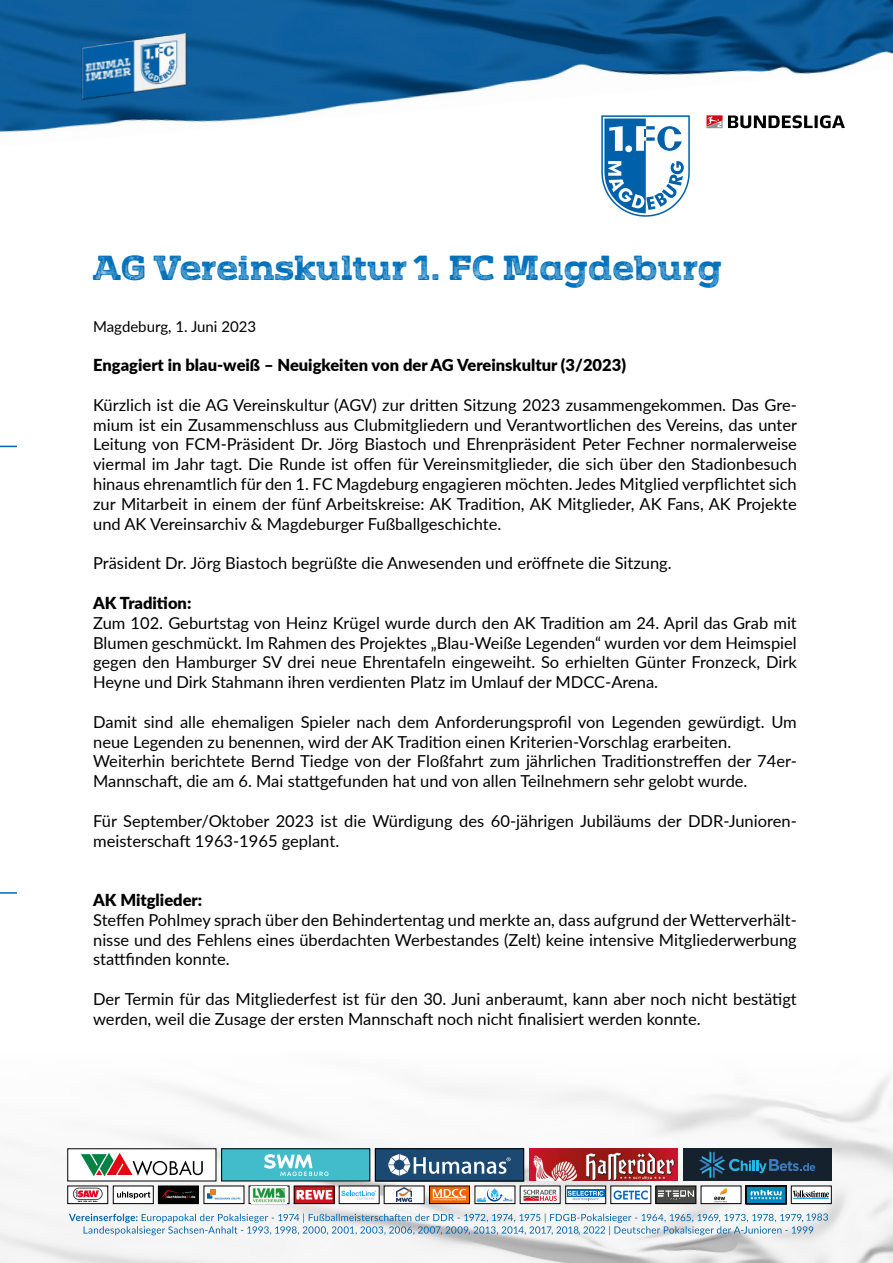
<style>
.page{position:relative;width:893px;height:1263px;background:#fff}
.page>*{position:absolute;margin:0;border:0;box-sizing:border-box;transform-origin:0 0}
.t1{font:31.5px "Vezus Serif Texture One";letter-spacing:-.03em;color:#0071bb}
.t2{font:16.5px/19.8px "Lato";color:#000;text-align:justify}
.t3{font:900 16.5px "Lato";color:#000}
.t4{font:15px "Lato";color:#000}
</style>
<div class="page">
<img style="left:0;top:0;width:893px;height:133px">
<img style="left:0;top:1075px;width:893px;height:188px">
<svg style="left:69px;top:1213px;width:759px;height:22px"></svg>
<div style="left:222px;top:1149px;width:148px;height:32px;background:#42bbcb"></div>
<div style="left:221px;top:1148px;width:149px;height:33px;border:1px solid #000"></div>
<div style="left:68px;top:1149px;width:148px;height:32px;background:#fff"></div>
<svg style="left:529px;top:1149px;width:148px;height:2px"></svg>
<div style="left:375px;top:1149px;width:149px;height:32px;background:#1c4972"></div>
<div style="left:375px;top:1148px;width:149px;height:33px;border:1px solid #000"></div>
<div style="left:429px;top:1186px;width:40px;height:17px;background:#ec6608"></div>
<div style="left:429px;top:1186px;width:41px;height:18px;border:1px solid #000"></div>
<svg style="left:433px;top:1189px;width:33px;height:12px"></svg>
<svg style="left:264px;top:1154px;width:65px;height:22px"></svg>
<svg style="left:388px;top:1154px;width:122px;height:22px"></svg>
<svg style="left:81px;top:1153px;width:122px;height:23px"></svg>
<div style="left:68px;top:1186px;width:40px;height:17px;background:#fff"></div>
<div style="left:68px;top:1186px;width:40px;height:18px;border:1px solid #000"></div>
<svg style="left:73px;top:1188px;width:30px;height:12px"></svg>
<svg style="left:74px;top:1188px;width:28px;height:11px"></svg>
<svg style="left:91px;top:1189px;width:10px;height:10px"></svg>
<div style="left:79px;top:1189px;width:17px;height:10px;background:#fff"></div>
<svg style="left:75px;top:1190px;width:24px;height:12px"></svg>
<div style="left:249px;top:1186px;width:40px;height:17px;background:#fff"></div>
<img style="left:252px;top:1187px;width:34px;height:16px">
<div style="left:384px;top:1186px;width:40px;height:17px;background:#fff"></div>
<div style="left:384px;top:1186px;width:40px;height:18px;border:1px solid #000"></div>
<img style="left:396px;top:1188px;width:16px;height:14px">
<div style="left:158px;top:1186px;width:40px;height:17px;background:#010202"></div>
<div style="left:158px;top:1186px;width:41px;height:18px;border:1px solid #000"></div>
<img style="left:161px;top:1190px;width:26px;height:8px">
<img style="left:167px;top:1195px;width:29px;height:3px">
<svg style="left:187px;top:1191px;width:9px;height:5px"></svg>
<div style="left:204px;top:1186px;width:40px;height:17px;background:#fff"></div>
<div style="left:204px;top:1186px;width:40px;height:18px;border:1px solid #000"></div>
<svg style="left:207px;top:1189px;width:34px;height:10px"></svg>
<div style="left:339px;top:1186px;width:40px;height:17px;background:#fff"></div>
<div style="left:339px;top:1186px;width:40px;height:18px;border:1px solid #000"></div>
<div style="left:113px;top:1186px;width:40px;height:17px;background:#fff"></div>
<div style="left:113px;top:1186px;width:40px;height:18px;border:1px solid #000"></div>
<svg style="left:117px;top:1191px;width:33px;height:8px"></svg>
<div style="left:294px;top:1186px;width:40px;height:17px;background:#cd1421"></div>
<div style="left:294px;top:1186px;width:40px;height:18px;border:1px solid #000"></div>
<img style="left:296px;top:1189px;width:36px;height:11px">
<div style="left:475px;top:1186px;width:40px;height:18px;border:1px solid #000"></div>
<svg style="left:477px;top:1188px;width:36px;height:14px"></svg>
<div style="left:520px;top:1186px;width:40px;height:17px;background:linear-gradient(to right,#fff,#fff)"></div>
<div style="left:520px;top:1186px;width:40px;height:18px;border:1px solid #000"></div>
<svg style="left:523px;top:1190px;width:34px;height:11px"></svg>
<img style="left:529px;top:1151px;width:148px;height:30px">
<svg style="left:341px;top:1191px;width:35px;height:9px"></svg>
<div style="left:746px;top:1186px;width:40px;height:17px;background:#0089b8"></div>
<svg style="left:751px;top:1190px;width:31px;height:9px"></svg>
<div style="left:746px;top:1186px;width:40px;height:18px;border:1px solid #000"></div>
<svg style="left:793px;top:1188px;width:36px;height:14px"></svg>
<div style="left:791px;top:1186px;width:40px;height:18px;border:1px solid #000"></div>
<img style="left:793px;top:1191px;width:36px;height:7px">
<div style="left:611px;top:1186px;width:40px;height:17px;background:#fff"></div>
<div style="left:611px;top:1186px;width:40px;height:18px;border:1px solid #000"></div>
<img style="left:612px;top:1188px;width:38px;height:13px">
<svg style="left:658px;top:1188px;width:36px;height:14px"></svg>
<div style="left:656px;top:1186px;width:40px;height:18px;border:1px solid #000"></div>
<svg style="left:658px;top:1191px;width:35px;height:8px"></svg>
<div style="left:566px;top:1186px;width:40px;height:17px;background:linear-gradient(to right,#fbfbfc,#f7f9fa)"></div>
<div style="left:566px;top:1186px;width:40px;height:18px;border:1px solid #000"></div>
<div style="left:701px;top:1186px;width:40px;height:17px;background:#fff"></div>
<div style="left:701px;top:1186px;width:40px;height:18px;border:1px solid #000"></div>
<img style="left:714px;top:1186px;width:15px;height:17px">
<svg style="left:714px;top:1188px;width:14px;height:14px"></svg>
<div style="left:567px;top:1190px;width:37px;height:7px;background:#006ab5"></div>
<svg style="left:568px;top:1191px;width:35px;height:9px"></svg>
<div style="left:683px;top:1149px;width:148px;height:32px;background:#16212e"></div>
<svg style="left:699px;top:1151px;width:116px;height:27px"></svg>
<svg style="left:0;top:446px;width:17px;height:1px"></svg>
<svg style="left:0;top:892px;width:17px;height:2px"></svg>
<svg style="left:601px;top:115px;width:89px;height:102px"></svg>
<img style="left:79px;top:31px;width:111px;height:71px">
<svg style="left:706px;top:115px;width:139px;height:13px"></svg>
<h1 class="t1" style="left:93px;top:247px;width:631px">AG Vereinskultur 1. FC Magdeburg</h1>
<p class="t4" style="left:93px;top:315px;width:165px">Magdeburg, 1. Juni 2023</p>
<p class="t3" style="left:93px;top:353px;width:534px">Engagiert in blau-weiß – Neuigkeiten von der AG Vereinskultur (3/2023)</p>
<p class="t2" style="left:93px;top:394px;width:706px">Kürzlich ist die AG Vereinskultur (AGV) zur dritten Sitzung 2023 zusammengekommen. Das Gre&shy;mium ist ein Zusammenschluss aus Clubmitgliedern und Verantwortlichen des Vereins, das unter Leitung von FCM-Präsident Dr. Jörg Biastoch und Ehrenpräsident Peter Fechner normalerweise viermal im Jahr tagt. Die Runde ist offen für Vereinsmitglieder, die sich über den Stadionbesuch hinaus ehrenamtlich für den 1. FC Magdeburg engagieren möchten. Jedes Mitglied verpflichtet sich zur Mitarbeit in einem der fünf Arbeitskreise: AK Tradition, AK Mitglieder, AK Fans, AK Projekte und AK Vereinsarchiv &amp; Magdeburger Fußballgeschichte.</p>
<p class="t2" style="left:93px;top:553px;width:580px">Präsident Dr. Jörg Biastoch begrüßte die Anwesenden und eröffnete die Sitzung.</p>
<p class="t3" style="left:93px;top:590px;width:100px">AK Tradition:</p>
<p class="t2" style="left:93px;top:612px;width:705px">Zum 102. Geburtstag von Heinz Krügel wurde durch den AK Tradition am 24. April das Grab mit Blumen geschmückt. Im Rahmen des Projektes „Blau-Weiße Legenden“ wurden vor dem Heimspiel gegen den Hamburger SV drei neue Ehrentafeln eingeweiht. So erhielten Günter Fronzeck, Dirk Heyne und Dirk Stahmann ihren verdienten Platz im Umlauf der MDCC-Arena.</p>
<p class="t2" style="left:93px;top:711px;width:705px;text-align:left">Damit sind alle ehemaligen Spieler nach dem Anforderungsprofil von Legenden gewürdigt. Um neue Legenden zu benennen, wird der AK Tradition einen Kriterien-Vorschlag erarbeiten.<br>Weiterhin berichtete Bernd Tiedge von der Floßfahrt zum jährlichen Traditionstreffen der 74er-Mannschaft, die am 6. Mai stattgefunden hat und von allen Teilnehmern sehr gelobt wurde.</p>
<p class="t2" style="left:93px;top:810px;width:705px">Für September/Oktober 2023 ist die Würdigung des 60-jährigen Jubiläums der DDR-Junioren&shy;meisterschaft 1963-1965 geplant.</p>
<p class="t3" style="left:93px;top:887px;width:111px">AK Mitglieder:</p>
<p class="t2" style="left:93px;top:909px;width:705px">Steffen Pohlmey sprach über den Behindertentag und merkte an, dass aufgrund der Wetterverhält&shy;nisse und des Fehlens eines überdachten Werbestandes (Zelt) keine intensive Mitgliederwerbung stattfinden konnte.</p>
<p class="t2" style="left:93px;top:988px;width:705px">Der Termin für das Mitgliederfest ist für den 30. Juni anberaumt, kann aber noch nicht bestätigt werden, weil die Zusage der ersten Mannschaft noch nicht finalisiert werden konnte.</p>
</div>
